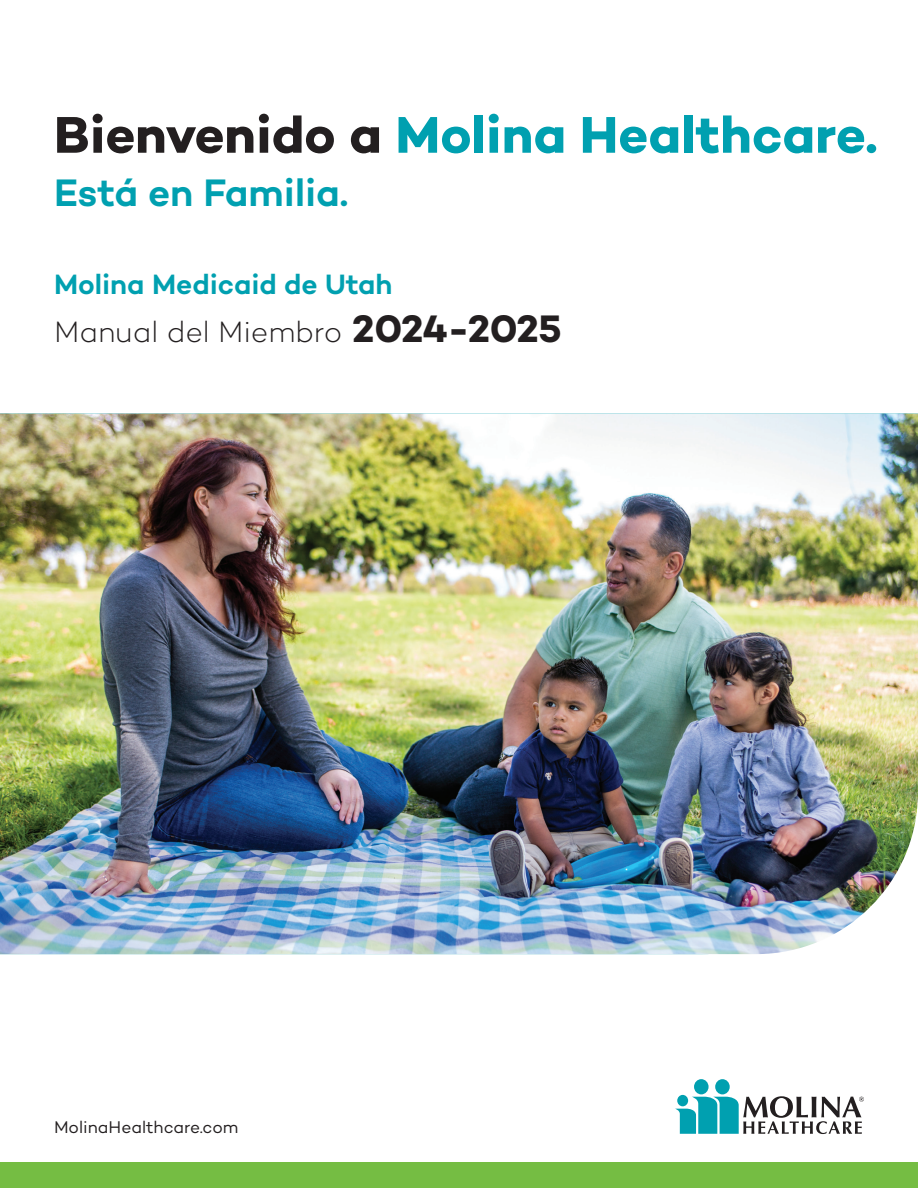
<style>
.page{position:relative;width:918px;height:1188px;background:#fff}
.page>*{position:absolute;margin:0;border:0;box-sizing:border-box;transform-origin:0 0}
.Cover_Headline{font:700 52.5px "Campton";color:#00a0b0}
.Cover_Headline-2{font:600 39px "Campton";color:#00a0b0}
.Cover_Headline-3{font:300 30px "Campton";color:#231f20}
.t1{font:600 28.5px "Campton";color:#00a0b0}
.MolinaHealthcare_com{font:17.25px "Campton";color:#231f20}
.s1{color:#231f20}
.s2{font-weight:700;font-size:39px}
</style>
<div class="page">
<div style="left:715px;top:1079px;width:15px;height:15px;background:#00a0b0;border-radius:50%"></div>
<div style="left:694px;top:1079px;width:15px;height:15px;background:#00a0b0;border-radius:50%"></div>
<svg style="left:675px;top:1096px;width:189px;height:38px"></svg>
<div style="left:677px;top:1095px;width:11px;height:11px;background:#00a0b0;border-radius:50%"></div>
<img style="left:0;top:414px;width:918px;height:540px">
<div style="left:0;top:1162px;width:918px;height:26px;background:#75bd43"></div>
<p class="Cover_Headline" style="left:54px;top:101px;width:825px"><span class="s1">Bienvenido a</span> Molina Healthcare.</p>
<p class="Cover_Headline-2" style="left:54px;top:168px;width:296px">Está en Familia.</p>
<p class="t1" style="left:54px;top:266px;width:340px">Molina Medicaid de Utah</p>
<p class="Cover_Headline-3" style="left:54px;top:313px;width:509px">Manual del Miembro <span class="s2">2024-2025</span></p>
<p class="MolinaHealthcare_com" style="left:54px;top:1117px;width:186px">MolinaHealthcare.com</p>
</div>
